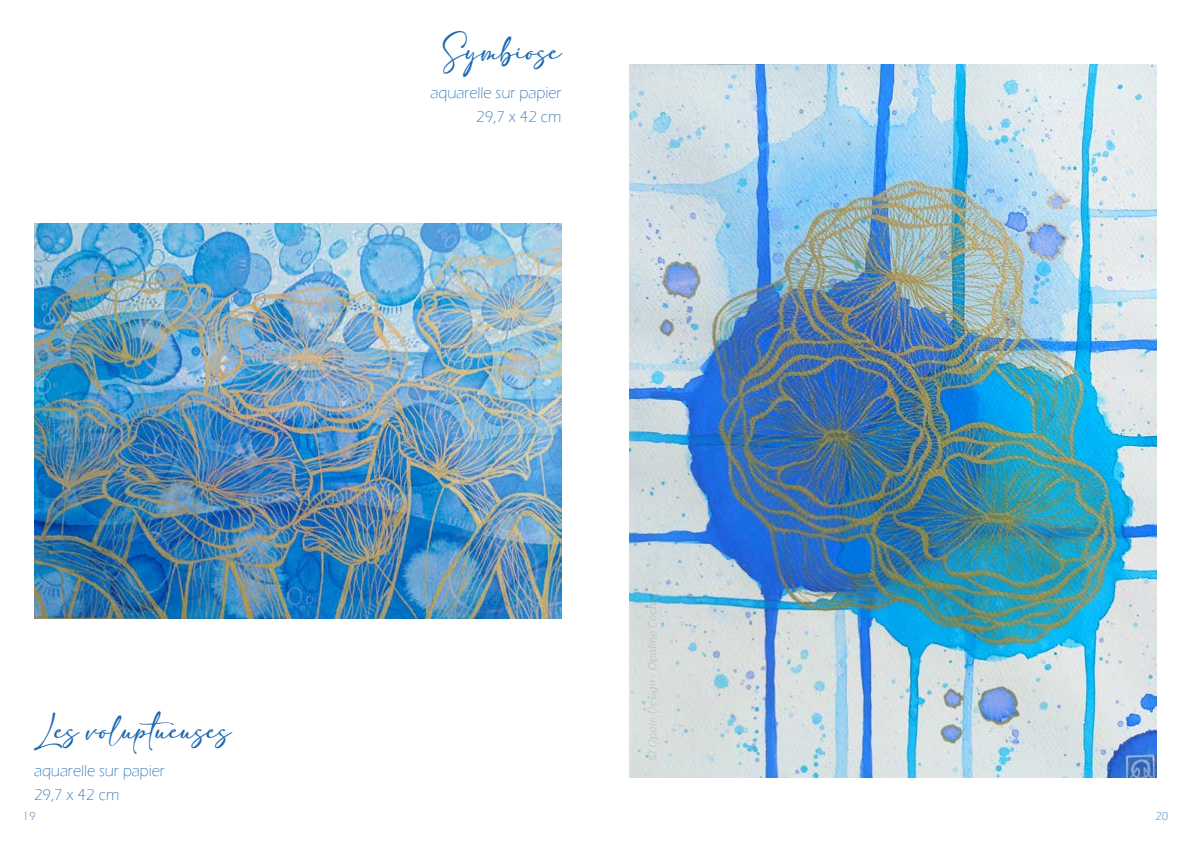
<style>
.page{position:relative;width:1191px;height:842px;background:#fff}
.page>*{position:absolute;margin:0;border:0;box-sizing:border-box;transform-origin:0 0}
.t1{font:22px "adelia";color:#1c69b2}
.t2{font:300 16px/24px "Eras ITC";color:#1c69b2;text-align:right}
.t3{font:300 12px "Eras ITC";color:#1c69b2}
</style>
<div class="page">
<img style="left:629px;top:64px;width:528px;height:714px">
<img style="left:34px;top:223px;width:527px;height:396px">
<h1 class="t1" style="left:443px;top:40px;width:120px">Symbiose</h1>
<p class="t2" style="left:430px;top:81px;width:132px">aquarelle sur papier<br>29,7 x 42 cm</p>
<h1 class="t1" style="left:34px;top:719px;width:199px">Les voluptueuses</h1>
<p class="t2" style="left:34px;top:759px;width:132px;text-align:left">aquarelle sur papier<br>29,7 x 42 cm</p>
<p class="t3" style="left:23px;top:810px;width:14px">19</p>
<p class="t3" style="left:1155px;top:810px;width:14px">20</p>
</div>
